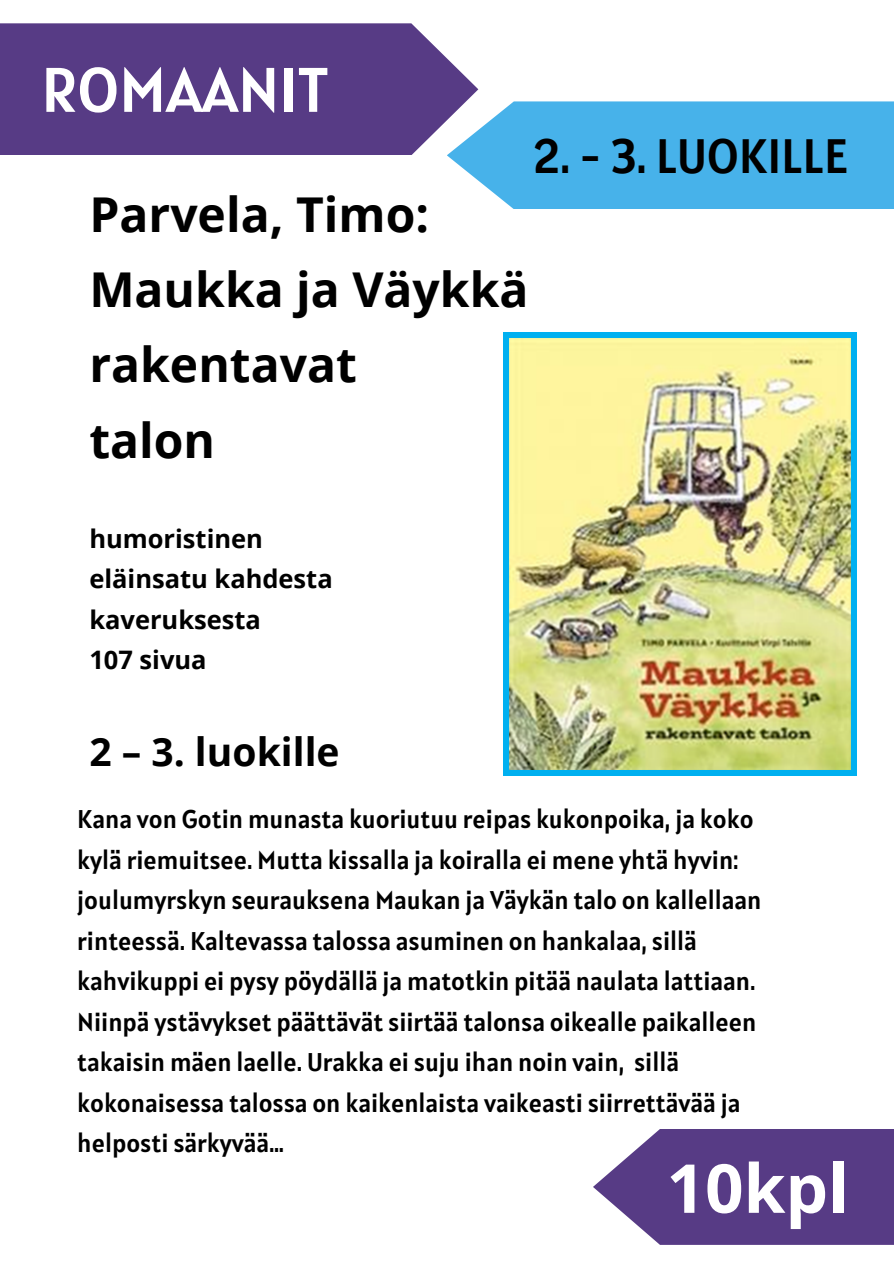
<style>
.page{position:relative;width:894px;height:1264px;background:#fff}
.page>*{position:absolute;margin:0;border:0;box-sizing:border-box;transform-origin:0 0}
.t1{font:700 67.5px "Open Sans";color:#fff}
.t2{font:63px "Alatsi";color:#fff}
.t3{font:700 48px/75.3px "Open Sans";color:#000}
.t4{font:48px "Alatsi";color:#000}
.t5{font:700 39px "Open Sans";color:#000}
.t6{font:25.5px/40.5px "Alatsi";color:#000}
.t7{font:700 25.5px/40.5px "Open Sans";color:#000}
</style>
<div class="page">
<img style="left:504px;top:332px;width:352px;height:443px">
<svg style="left:593px;top:1129px;width:300px;height:115px;background:#6a5193"></svg>
<div style="left:0;top:23px;width:478px;height:132px;background:#573b85"></div>
<svg style="left:446px;top:101px;width:447px;height:108px;background:#55b7eb"></svg>
<p class="t2" style="left:41px;top:49px;width:289px">ROMAANIT</p>
<h3 class="t3" style="left:89px;top:175px;width:440px">Parvela, Timo:<br>Maukka ja Väykkä rakentavat<br>talon</h3>
<h2 class="t4" style="left:533px;top:125px;width:316px">2. - 3. LUOKILLE</h2>
<h4 class="t7" style="left:89px;top:517px;width:245px">humoristinen eläinsatu kahdesta kaveruksesta<br>107 sivua</h4>
<h6 class="t5" style="left:89px;top:724px;width:252px">2 – 3. luokille</h6>
<p class="t6" style="left:77px;top:798px;width:685px">Kana von Gotin munasta kuoriutuu reipas kukonpoika, ja koko kylä riemuitsee. Mutta kissalla ja koiralla ei mene yhtä hyvin: joulumyrskyn seurauksena Maukan ja Väykän talo on kallellaan rinteessä. Kaltevassa talossa asuminen on hankalaa, sillä kahvikuppi ei pysy pöydällä ja matotkin pitää naulata lattiaan.<br>Niinpä ystävykset päättävät siirtää talonsa oikealle paikalleen takaisin mäen laelle. Urakka ei suju ihan noin vain, sillä kokonaisessa talossa on kaikenlaista vaikeasti siirrettävää ja helposti särkyvää…</p>
<h5 class="t1" style="left:666px;top:1140px;width:184px">10kpl</h5>
</div>
